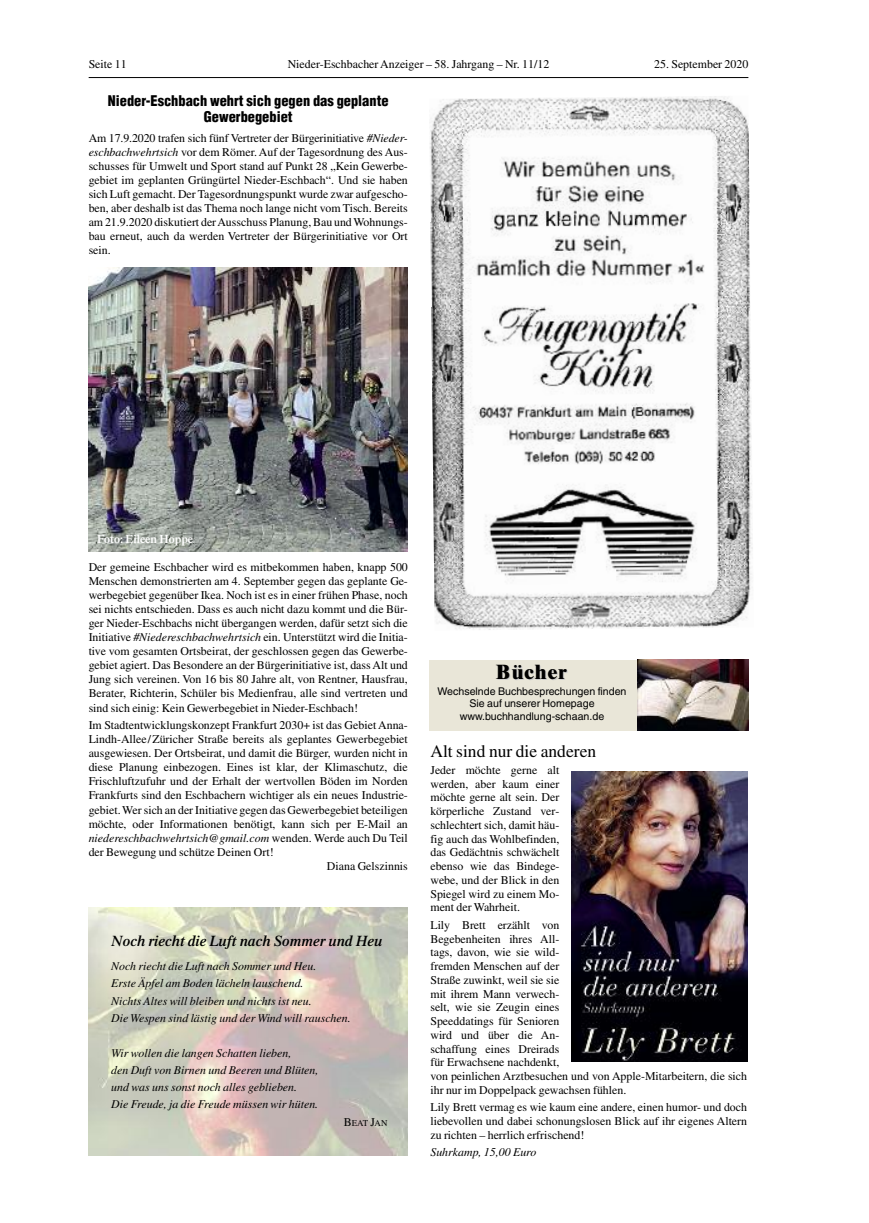
<style>
.page{position:relative;width:869px;height:1223px;background:#fff}
.page>*{position:absolute;margin:0;border:0;box-sizing:border-box;transform-origin:0 0}
.t1{font:800 20px "Times LT Std";letter-spacing:.05em;color:#000}
.t2{font:17.5px "Times LT Std";color:#000}
.t3{font:italic 600 15px "Times LT Std";color:#000}
.t4{font:900 condensed 14.38px/16.2px "Helvetica LT Std";color:#000;text-align:center}
.t5{font:11.88px/13.8px "Times LT Std";color:#000;text-align:justify}
.t6{font:italic 11.88px/17.2px "Times LT Std";color:#000}
.t7{font:600 11.88px "Times LT Std";color:#fff}
.t8{font:10.62px/12.5px "Helvetica LT Std";color:#000;text-align:center}
.t9{font:8.88px "Times LT Std";color:#000}
.s1{font-style:italic}
.s2{font-style:normal}
.s3{font-size:11.88px}
</style>
<div class="page">
<hr style="left:89px;top:77px;width:659px;height:1px;background:#000">
<img style="left:430px;top:96px;width:323px;height:534px">
<img style="left:571px;top:771px;width:176px;height:290px">
<div style="left:429px;top:660px;width:319px;height:71px;background:#e9e6d8"></div>
<img style="left:637px;top:660px;width:111px;height:71px">
<img style="left:89px;top:268px;width:318px;height:283px">
<img style="left:89px;top:907px;width:318px;height:248px">
<p class="t5" style="left:89px;top:59px;width:39px">Seite 11</p>
<p class="t5" style="left:287px;top:59px;width:263px">Nieder-Eschbacher Anzeiger – 58. Jahrgang – Nr. 11/12</p>
<p class="t5" style="left:654px;top:59px;width:96px">25. September 2020</p>
<p class="t4" style="left:108px;top:94px;width:282px">Nieder-Eschbach wehrt sich gegen das geplante<br>Gewerbegebiet</p>
<p class="t5" style="left:89px;top:132px;width:320px">Am 17.9.2020 trafen sich fünf Vertreter der Bürgerinitiative <span class="s1">#Nieder&shy;eschbachwehrtsich</span> vor dem Römer. Auf der Tagesordnung des Aus&shy;schusses für Umwelt und Sport stand auf Punkt 28 „Kein Gewerbe&shy;gebiet im geplanten Grüngürtel Nieder-Eschbach“. Und sie haben sich Luft gemacht. Der Tagesordnungspunkt wurde zwar aufgescho&shy;ben, aber deshalb ist das Thema noch lange nicht vom Tisch. Bereits am21.9.2020 diskutiert derAusschuss Planung,Bau undWohnungs&shy;bau erneut, auch da werden Vertreter der Bürgerinitiative vor Ort sein.</p>
<p class="t7" style="left:97px;top:534px;width:98px">Foto: Eileen Hoppe</p>
<p class="t5" style="left:89px;top:561px;width:320px;line-height:14.1px">Der gemeine Eschbacher wird es mitbekommen haben, knapp 500<br>Menschen demonstrierten am 4. September gegen das geplante Ge&shy;werbegebiet gegenüber Ikea. Noch ist es in einer frühen Phase, noch sei nichts entschieden. Dass es auch nicht dazu kommt und die Bür&shy;ger Nieder-Eschbachs nicht übergangen werden, dafür setzt sich die Initiative <span class="s1">#Niedereschbachwehrtsich</span> ein. Unterstützt wird die Initia&shy;tive vom gesamten Ortsbeirat, der geschlossen gegen das Gewerbe&shy;gebiet agiert. Das Besondere an der Bürgerinitiative ist, dassAlt und Jung sich vereinen. Von 16 bis 80 Jahre alt, von Rentner, Hausfrau, Berater, Richterin, Schüler bis Medienfrau, alle sind vertreten und sind sich einig: Kein Gewerbegebiet in Nieder-Eschbach!</p>
<p class="t5" style="left:89px;top:719px;width:320px">Im Stadtentwicklungskonzept Frankfurt 2030+ ist das Gebiet Anna-</p>
<p class="t5" style="left:89px;top:733px;width:320px">Lindh-Allee/Züricher Straße bereits als geplantes Gewerbegebiet</p>
<p class="t5" style="left:89px;top:747px;width:320px">ausgewiesen. Der Ortsbeirat, und damit die Bürger, wurden nicht in</p>
<p class="t5" style="left:89px;top:761px;width:320px">diese Planung einbezogen. Eines ist klar, der Klimaschutz, die</p>
<p class="t5" style="left:89px;top:775px;width:320px">Frischluftzufuhr und der Erhalt der wertvollen Böden im Norden</p>
<p class="t5" style="left:89px;top:789px;width:320px">Frankfurts sind den Eschbachern wichtiger als ein neues Industrie-</p>
<p class="t5" style="left:89px;top:804px;width:320px">gebiet.Wer sich an der Initiative gegen das Gewerbegebiet beteiligen</p>
<p class="t5" style="left:89px;top:818px;width:320px">möchte, oder Informationen benötigt, kann sich per E-Mail an</p>
<p class="t6" style="left:89px;top:830px;width:320px">niedereschbachwehrtsich@gmail.com <span class="s2">wenden. Werde auch Du Teil</span></p>
<p class="t5" style="left:89px;top:846px;width:186px">der Bewegung und schütze Deinen Ort!</p>
<p class="t5" style="left:327px;top:860px;width:82px">Diana Gelszinnis</p>
<p class="t3" style="left:111px;top:935px;width:272px">Noch riecht die Luft nach Sommer und Heu</p>
<p class="t6" style="left:111px;top:958px;width:241px">Noch riecht die Luft nach Sommer und Heu.<br>Erste Äpfel am Boden lächeln lauschend.<br>Nichts Altes will bleiben und nichts ist neu.<br>Die Wespen sind lästig und der Wind will rauschen.</p>
<p class="t6" style="left:111px;top:1045px;width:209px">Wir wollen die langen Schatten lieben,<br>den Duft von Birnen und Beeren und Blüten, und was uns sonst noch alles geblieben.<br>Die Freude, ja die Freude müssen wir hüten.</p>
<p class="t9" style="left:343px;top:1119px;width:45px"><span class="s3">B</span>EAT <span class="s3">J</span>AN</p>
<h1 class="t1" style="left:496px;top:664px;width:72px">Bücher</h1>
<p class="t8" style="left:437px;top:685px;width:190px">Wechselnde Buchbesprechungen finden<br>Sie auf unserer Homepage www.buchhandlung-schaan.de</p>
<h2 class="t2" style="left:430px;top:744px;width:167px">Alt sind nur die anderen</h2>
<p class="t5" style="left:430px;top:764px;width:130px">Jeder möchte gerne alt werden, aber kaum einer möchte gerne alt sein. Der körperliche Zustand ver&shy;schlechtert sich, damit häu&shy;fig auch das Wohlbefinden, das Gedächtnis schwächelt ebenso wie das Bindege&shy;webe, und der Blick in den Spiegel wird zu einem Mo&shy;ment der Wahrheit.</p>
<p class="t5" style="left:430px;top:919px;width:318px;text-align:left">Lily Brett erzählt von<br>Begebenheiten ihres All-<br>tags, davon, wie sie wild-<br>fremden Menschen auf der<br>Straße zuwinkt, weil sie sie<br>mit ihrem Mann verwech-<br>selt, wie sie Zeugin eines<br>Speeddatings für Senioren<br>wird und über die An-<br>schaffung eines Dreirads<br>für Erwachsene nachdenkt,<br>von peinlichen Arztbesuchen und von Apple-Mitarbeitern, die sich ihr nur im Doppelpack gewachsen fühlen.</p>
<p class="t5" style="left:430px;top:1101px;width:318px">Lily Brett vermag es wie kaum eine andere, einen humor- und doch liebevollen und dabei schonungslosen Blick auf ihr eigenes Altern zu richten – herrlich erfrischend!</p>
<p class="t6" style="left:430px;top:1144px;width:107px">Suhrkamp, 15,00 Euro</p>
</div>
